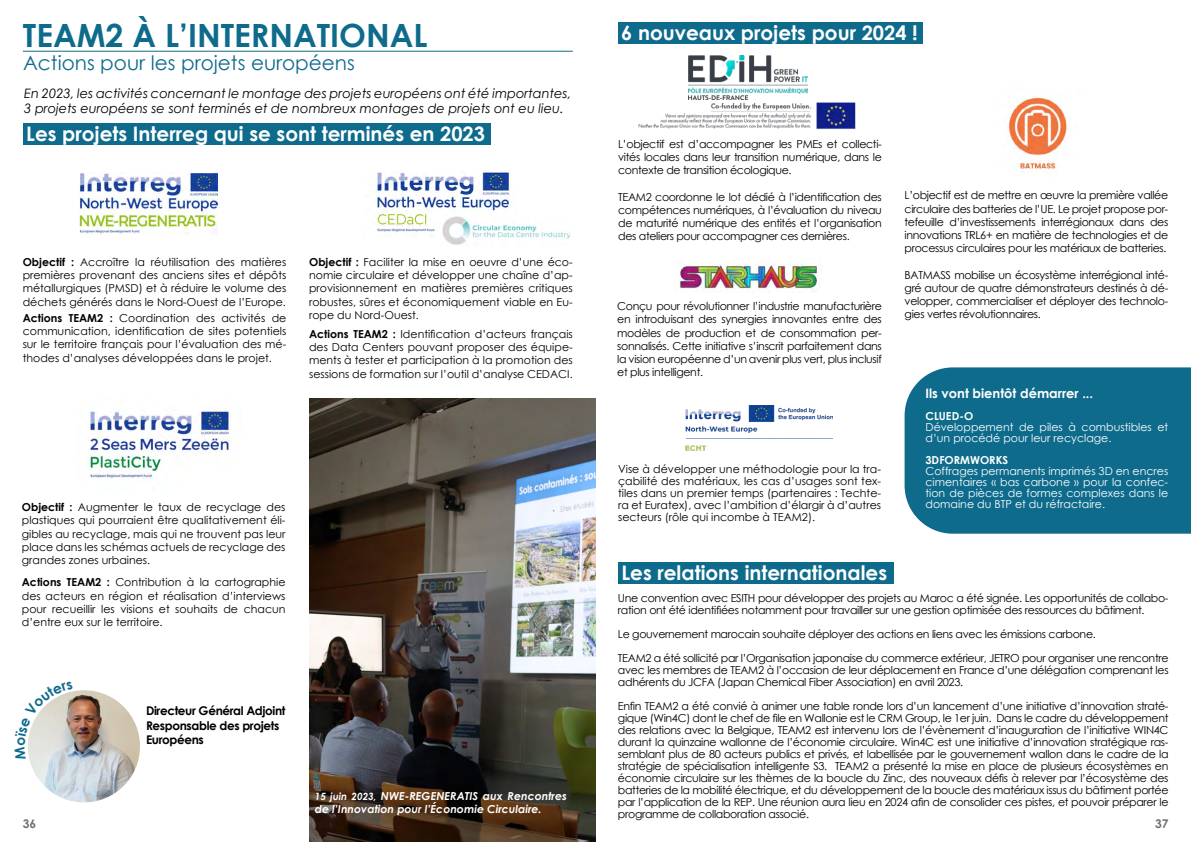
<style>
.page{position:relative;width:1191px;height:842px;background:#fff}
.page>*{position:absolute;margin:0;border:0;box-sizing:border-box;transform-origin:0 0}
.t1{font:700 32px "Century Gothic";color:#0e6b8c}
.t2{font:700 20px "Century Gothic";color:#fff}
.t3{font:20px "Century Gothic";color:#0e6b8c}
.t4{font:italic 13px/15.6px "Century Gothic";color:#000}
.t5{font:700 13px "Century Gothic";color:#fff}
.t6{font:700 12px/14.4px "Century Gothic";letter-spacing:-.03em;color:#000}
.t7{font:700 12px "Century Gothic";color:#706f6f}
.t8{font:11px/13.2px "Century Gothic";letter-spacing:-.03em;color:#000;text-align:justify}
.t9{font:11px/11px "Century Gothic";color:#fff}
.t10{font:italic 700 11px/13.2px "Century Gothic";color:#fff}
.t11{font:700 11px "Century Gothic";color:#fff}
.s1{font-weight:700}
.s2{font-size:10px}
</style>
<div class="page">
<img style="left:79px;top:173px;width:139px;height:62px">
<img style="left:25px;top:687px;width:118px;height:118px;border-radius:59px">
<div style="left:22px;top:684px;width:124px;height:124px;border:6px solid #fff;border-radius:50%"></div>
<img style="left:374px;top:169px;width:136px;height:69px">
<img style="left:441px;top:216px;width:129px;height:29px">
<img style="left:90px;top:408px;width:142px;height:70px">
<hr style="left:23px;top:51px;width:550px;height:1px;background:#0e6b8c">
<div style="left:23px;top:124px;width:467px;height:21px;background:#0e6b8c"></div>
<img style="left:309px;top:398px;width:286px;height:444px">
<div style="left:904px;top:367px;width:287px;height:167px;background:#0e6b8c"></div>
<div style="left:618px;top:23px;width:304px;height:21px;background:#0e6b8c"></div>
<img style="left:1008px;top:97px;width:61px;height:75px">
<img style="left:689px;top:55px;width:118px;height:44px">
<img style="left:679px;top:263px;width:141px;height:30px">
<div style="left:618px;top:562px;width:275px;height:22px;background:#0e6b8c"></div>
<img style="left:685px;top:405px;width:147px;height:46px">
<img style="left:638px;top:103px;width:218px;height:26px">
<svg style="left:22px;top:685px;width:51px;height:75px"></svg>
<h1 class="t1" style="left:23px;top:11px;width:406px">TEAM2 À L’INTERNATIONAL</h1>
<h2 class="t3" style="left:23px;top:49px;width:333px">Actions pour les projets européens</h2>
<p class="t4" style="left:24px;top:85px;width:548px">En 2023, les activités concernant le montage des projets européens ont été importantes,<br>3 projets européens se sont terminés et de nombreux montages de projets ont eu lieu.</p>
<h2 class="t2" style="left:26px;top:118px;width:460px">Les projets Interreg qui se sont terminés en 2023</h2>
<p class="t8" style="left:23px;top:255px;width:265px"><span class="s1">Objectif :</span> Accroître la réutilisation des matières premières provenant des anciens sites et dépôts métallurgiques (PMSD) et à réduire le volume des déchets générés dans le Nord-Ouest de l’Europe.</p>
<p class="t8" style="left:23px;top:311px;width:265px"><span class="s1">Actions TEAM2 :</span> Coordination des activités de communication, identification de sites potentiels sur le territoire français pour l’évaluation des mé&shy;thodes d’analyses développées dans le projet.</p>
<p class="t8" style="left:309px;top:255px;width:265px"><span class="s1">Objectif :</span> Faciliter la mise en oeuvre d’une éco&shy;nomie circulaire et développer une chaîne d’ap&shy;provisionnement en matières premières critiques robustes, sûres et économiquement viable en Eu&shy;rope du Nord-Ouest.</p>
<p class="t8" style="left:309px;top:327px;width:265px"><span class="s1">Actions TEAM2 :</span> Identification d’acteurs français des Data Centers pouvant proposer des équipe&shy;ments à tester et participation à la promotion des sessions de formation sur l’outil d’analyse CEDACI.</p>
<h2 class="t2" style="left:621px;top:18px;width:298px">6 nouveaux projets pour 2024 !</h2>
<p class="t8" style="left:618px;top:137px;width:265px">L’objectif est d’accompagner les PMEs et collecti&shy;vités locales dans leur transition numérique, dans le contexte de transition écologique.</p>
<p class="t8" style="left:618px;top:190px;width:265px">TEAM2 coordonne le lot dédié à l’identification des compétences numériques, à l’évaluation du niveau de maturité numérique des entités et l’organisation des ateliers pour accompagner ces dernières.</p>
<p class="t8" style="left:904px;top:189px;width:265px">L’objectif est de mettre en œuvre la première vallée circulaire des batteries de l’UE. Le projet propose por&shy;tefeuille d’investissements interrégionaux dans des innovations TRL6+ en matière de technologies et de processus circulaires pour les matériaux de batteries.</p>
<p class="t8" style="left:904px;top:268px;width:265px">BATMASS mobilise un écosystème interrégional inté&shy;gré autour de quatre démonstrateurs destinés à dé&shy;velopper, commercialiser et déployer des technolo&shy;gies vertes révolutionnaires.</p>
<p class="t8" style="left:617px;top:299px;width:266px">Conçu pour révolutionner l’industrie manufacturière en introduisant des synergies innovantes entre des modèles de production et de consommation per&shy;sonnalisés. Cette initiative s’inscrit parfaitement dans la vision européenne d’un avenir plus vert, plus inclusif et plus intelligent.</p>
<p class="t5" style="left:925px;top:383px;width:169px">Ils vont bientôt démarrer ...</p>
<p class="t11" style="left:925px;top:407px;width:49px">CLUED-O</p>
<p class="t9" style="left:925px;top:421px;width:244px">Développement de piles à combustibles et d’un procédé pour leur recyclage.</p>
<p class="t11" style="left:925px;top:451px;width:84px">3DFORMWORKS</p>
<p class="t9" style="left:925px;top:465px;width:244px;text-align:justify">Coffrages permanents imprimés 3D en encres cimentaires « bas carbone » pour la confec&shy;tion de pièces de formes complexes dans le domaine du BTP et du réfractaire.</p>
<p class="t8" style="left:618px;top:463px;width:264px;line-height:12px">Vise à développer une méthodologie pour la tra&shy;çabilité des matériaux, les cas d’usages sont tex&shy;tiles dans un premier temps (partenaires : Techte&shy;ra et Euratex), avec l’ambition d’élargir à d’autres secteurs (rôle qui incombe à TEAM2).</p>
<p class="t8" style="left:22px;top:500px;width:265px"><span class="s1">Objectif :</span> Augmenter le taux de recyclage des plastiques qui pourraient être qualitativement éli&shy;gibles au recyclage, mais qui ne trouvent pas leur place dans les schémas actuels de recyclage des grandes zones urbaines.</p>
<p class="t8" style="left:22px;top:576px;width:265px"><span class="s1">Actions TEAM2 :</span> Contribution à la cartographie des acteurs en région et réalisation d’interviews pour recueillir les visions et souhaits de chacun d’entre eux sur le territoire.</p>
<h2 class="t2" style="left:621px;top:557px;width:267px">Les relations internationales</h2>
<p class="t8" style="left:618px;top:592px;width:552px;line-height:12px">Une convention avec ESITH pour développer des projets au Maroc a été signée. Les opportunités de collabo&shy;ration ont été identifiées notamment pour travailler sur une gestion optimisée des ressources du bâtiment.</p>
<p class="t8" style="left:618px;top:622px;width:552px;line-height:24px">Le gouvernement marocain souhaite déployer des actions en liens avec les émissions carbone.<br>TEAM2 a été sollicité par l’Organisation japonaise du commerce extérieur, JETRO pour organiser une rencontre</p>
<p class="t8" style="left:618px;top:664px;width:552px;line-height:12px">avec les membres de TEAM2 à l’occasion de leur déplacement en France d’une délégation comprenant les adhérents du JCFA (Japan Chemical Fiber Association) en avril 2023.</p>
<p class="t8" style="left:618px;top:700px;width:552px;line-height:12px">Enfin TEAM2 a été convié à animer une table ronde lors d’un lancement d’une initiative d’innovation straté&shy;gique (Win4C) dont le chef de file en Wallonie est le CRM Group, le 1er juin. Dans le cadre du développement des relations avec la Belgique, TEAM2 est intervenu lors de l’évènement d’inauguration de l’initiative WIN4C durant la quinzaine wallonne de l’économie circulaire. Win4C est une initiative d’innovation stratégique ras&shy;semblant plus de 80 acteurs publics et privés, et labellisée par le gouvernement wallon dans le cadre de la stratégie de spécialisation intelligente S3. TEAM2 a présenté la mise en place de plusieurs écosystèmes en économie circulaire sur les thèmes de la boucle du Zinc, des nouveaux défis à relever par l’écosystème des batteries de la mobilité électrique, et du développement de la boucle des matériaux issus du bâtiment portée par l’application de la REP. Une réunion aura lieu en 2024 afin de consolider ces pistes, et pouvoir préparer le programme de collaboration associé.</p>
<p class="t6" style="left:146px;top:703px;width:141px">Directeur Général Adjoint<br>Responsable des projets<br>Européens</p>
<p class="t10" style="left:315px;top:789px;width:254px"><span class="s2">15 juin 2023,</span> NWE-REGENERATIS aux Rencontres de l’Innovation pour l’Économie Circulaire.</p>
<p class="t7" style="left:23px;top:815px;width:15px">36</p>
<p class="t7" style="left:1155px;top:815px;width:15px">37</p>
</div>
